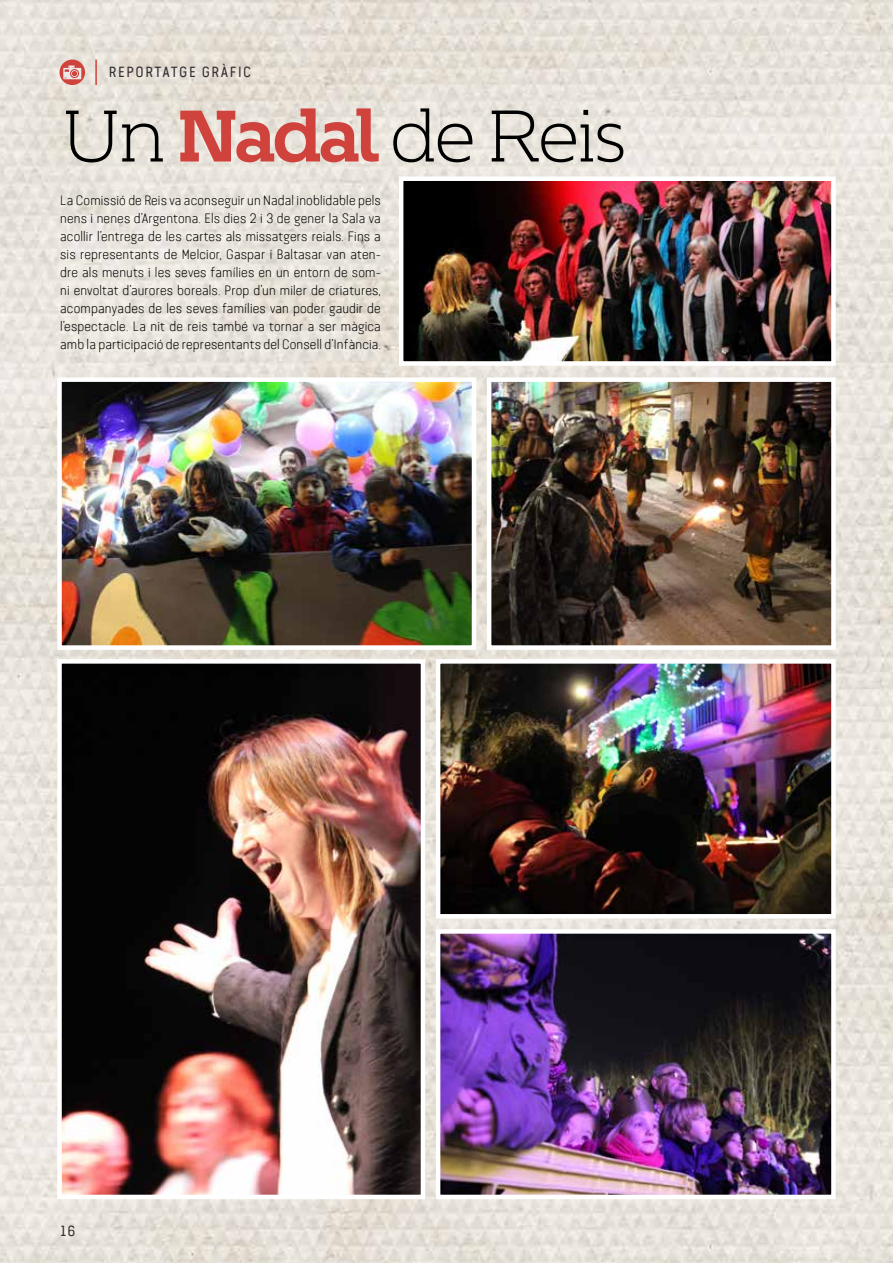
<style>
.page{position:relative;width:893px;height:1263px;background:#fff}
.page>*{position:absolute;margin:0;border:0;box-sizing:border-box;transform-origin:0 0}
.t1{font:300 72.75px "Kontrapunkt Bob";letter-spacing:-.07em;color:#000}
.t2{font:15px "Van Pro Regular 3";letter-spacing:.1em;color:#362e34}
.t3{font:300 13.5px/18px "Van Condensed Light Pro";letter-spacing:.01em;color:#000;text-align:justify}
.s1{font-weight:700;color:#d0433d}
</style>
<div class="page">
<img style="left:0;top:0;width:893px;height:1263px">
<svg style="left:60px;top:60px;width:25px;height:25px"></svg>
<hr style="left:95px;top:60px;width:2px;height:25px;background:#d0433d">
<svg style="left:63px;top:65px;width:18px;height:14px"></svg>
<img style="left:62px;top:382px;width:409px;height:263px">
<div style="left:57px;top:377px;width:419px;height:273px;border:4px solid #fff"></div>
<img style="left:404px;top:181px;width:427px;height:180px">
<div style="left:399px;top:176px;width:437px;height:190px;border:4px solid #fff"></div>
<img style="left:441px;top:664px;width:390px;height:249px">
<div style="left:436px;top:659px;width:400px;height:259px;border:4px solid #fff"></div>
<img style="left:441px;top:934px;width:390px;height:260px">
<div style="left:436px;top:929px;width:400px;height:270px;border:4px solid #fff"></div>
<img style="left:492px;top:382px;width:339px;height:263px">
<div style="left:487px;top:377px;width:349px;height:273px;border:4px solid #fff"></div>
<img style="left:62px;top:664px;width:358px;height:530px">
<div style="left:57px;top:659px;width:368px;height:540px;border:4px solid #fff"></div>
<p class="t2" style="left:109px;top:61px;width:144px">REPORTATGE GRÀFIC</p>
<h1 class="t1" style="left:61px;top:97px;width:569px">Un <span class="s1">Nadal</span> de Reis</h1>
<p class="t3" style="left:60px;top:190px;width:322px">La Comissió de Reis va aconseguir un Nadal inoblidable pels nens i nenes d’Argentona. Els dies 2 i 3 de gener la Sala va acollir l’entrega de les cartes als missatgers reials. Fins a sis representants de Melcior, Gaspar i Baltasar van aten&shy;dre als menuts i les seves famílies en un entorn de som&shy;ni envoltat d’aurores boreals. Prop d’un miler de criatures, acompanyades de les seves famílies van poder gaudir de l’espectacle. La nit de reis també va tornar a ser màgica amb la participació de representants del Consell d’Infància.</p>
<p class="t2" style="left:61px;top:1220px;width:16px">16</p>
</div>
